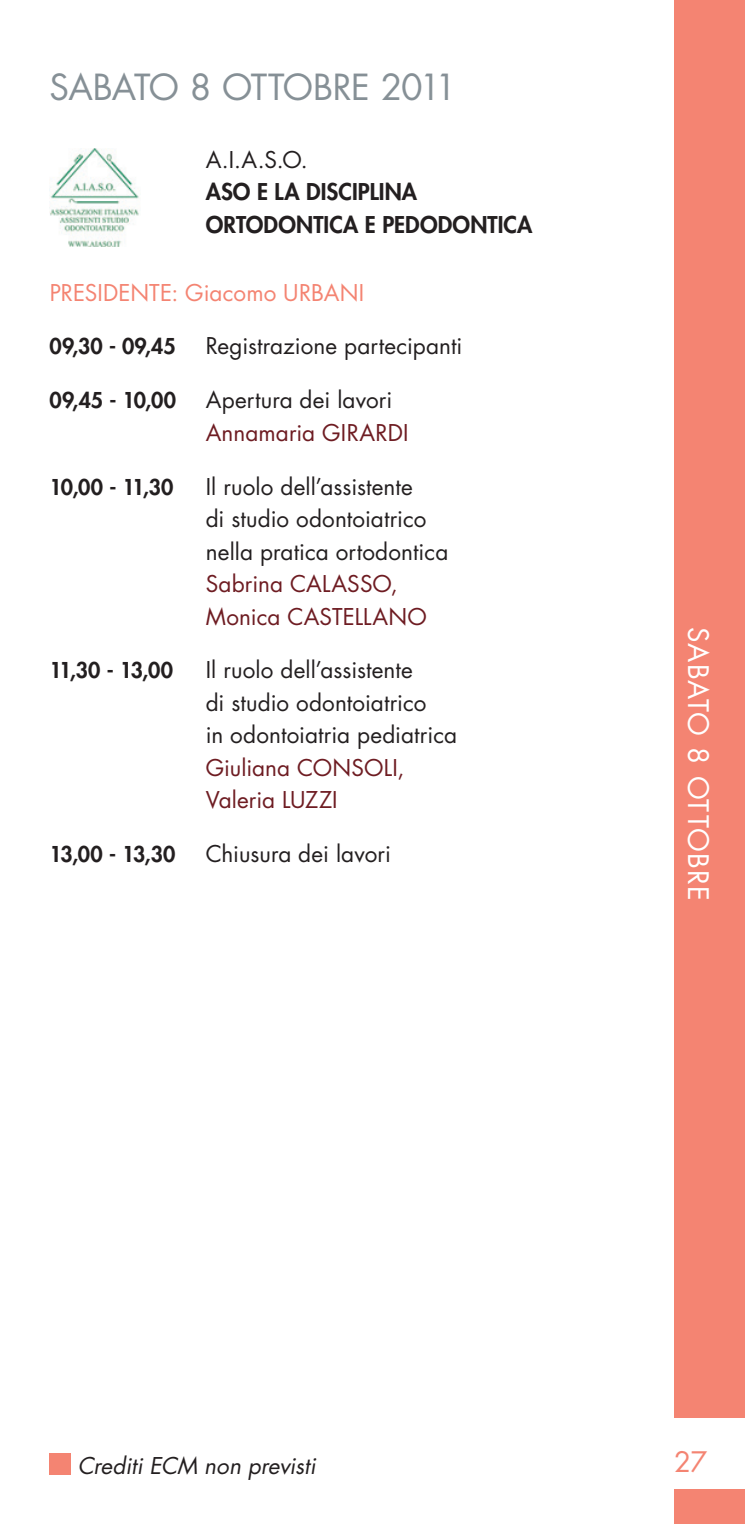
<style>
.page{position:relative;width:745px;height:1524px;background:#fff}
.page>*{position:absolute;margin:0;border:0;box-sizing:border-box;transform-origin:0 0}
.t1{font:35px "Futura Std";letter-spacing:-.025em;color:#869096}
.t2{font:27.5px "Futura Std";letter-spacing:.045em;color:#fff}
.t3{font:27.5px "Futura Std";color:#f48472}
.t4{font:22.5px/32.5px "Futura Std";letter-spacing:.005em;color:#231f20}
.t5{font:22.5px "Futura Std";color:#6e1c22}
.t6{font:800 22.5px "Futura Std";letter-spacing:.01em;color:#231f20}
.t7{font:22.5px "Futura Std";letter-spacing:.005em;color:#f48472}
.t8{font:italic 22.5px "Futura Std";letter-spacing:-.005em;color:#231f20}
.t9{font:800 21.25px "Futura Std";color:#231f20}
</style>
<div class="page">
<div style="left:673px;top:0;width:71px;height:1524px;background:#f48472"></div>
<div style="left:659px;top:1417px;width:85px;height:71px;background:#fff"></div>
<div style="left:50px;top:1453px;width:21px;height:21px;background:#f48472"></div>
<img style="left:50px;top:149px;width:89px;height:97px">
<h1 class="t1" style="left:50px;top:65px;width:408px">SABATO 8 OTTOBRE 2011</h1>
<p class="t4" style="left:206px;top:143px;width:104px">A.I.A.S.O.</p>
<p class="t6" style="left:206px;top:178px;width:16px">ASO</p>
<p class="t6" style="left:257px;top:178px;width:74px">E LA DISCI</p>
<p class="t6" style="left:357px;top:178px;width:25px">PLINA</p>
<p class="t6" style="left:206px;top:210px;width:16px">ORTO</p>
<p class="t6" style="left:263px;top:210px;width:30px">DONTICA</p>
<p class="t6" style="left:364px;top:210px;width:102px">E PEDODONTICA</p>
<p class="t7" style="left:50px;top:278px;width:316px">PRESIDENTE: Giacomo URBANI</p>
<p class="t9" style="left:50px;top:333px;width:127px">09,30 - 09,45</p>
<p class="t4" style="left:206px;top:330px;width:258px">Registrazione partecipanti</p>
<p class="t9" style="left:50px;top:387px;width:128px">09,45 - 10,00</p>
<p class="t4" style="left:206px;top:384px;width:188px">Apertura dei lavori</p>
<p class="t5" style="left:206px;top:418px;width:147px">Annamaria Girardi</p>
<p class="t9" style="left:50px;top:473px;width:125px">10,00 - 11,30</p>
<p class="t4" style="left:206px;top:470px;width:244px">Il ruolo dell’assistente<br>di studio odontoiatrico nella pratica ortodontica</p>
<p class="t5" style="left:206px;top:569px;width:116px">Sabrina Calasso</p>
<p class="t5" style="left:390px;top:569px;width:8px">,</p>
<p class="t5" style="left:206px;top:602px;width:113px">Monica Castellano</p>
<p class="t9" style="left:50px;top:657px;width:125px">11,30 - 13,00</p>
<p class="t4" style="left:206px;top:654px;width:253px">Il ruolo dell’assistente<br>di studio odontoiatrico<br>in odontoiatria pediatrica</p>
<p class="t5" style="left:206px;top:753px;width:122px">Giuliana Consoli</p>
<p class="t5" style="left:397px;top:753px;width:8px">,</p>
<p class="t5" style="left:206px;top:785px;width:97px">Valeria Luzzi</p>
<p class="t9" style="left:50px;top:841px;width:127px">13,00 - 13,30</p>
<p class="t4" style="left:206px;top:838px;width:187px">Chiusura dei lavori</p>
<p class="t2" style="left:715px;top:627px;width:275px;rotate:90deg">sabato 8 OTTOBRE</p>
<p class="t8" style="left:78px;top:1451px;width:239px">Crediti ECM non previsti</p>
<p class="t3" style="left:673px;top:1444px;width:35px">27</p>
</div>
